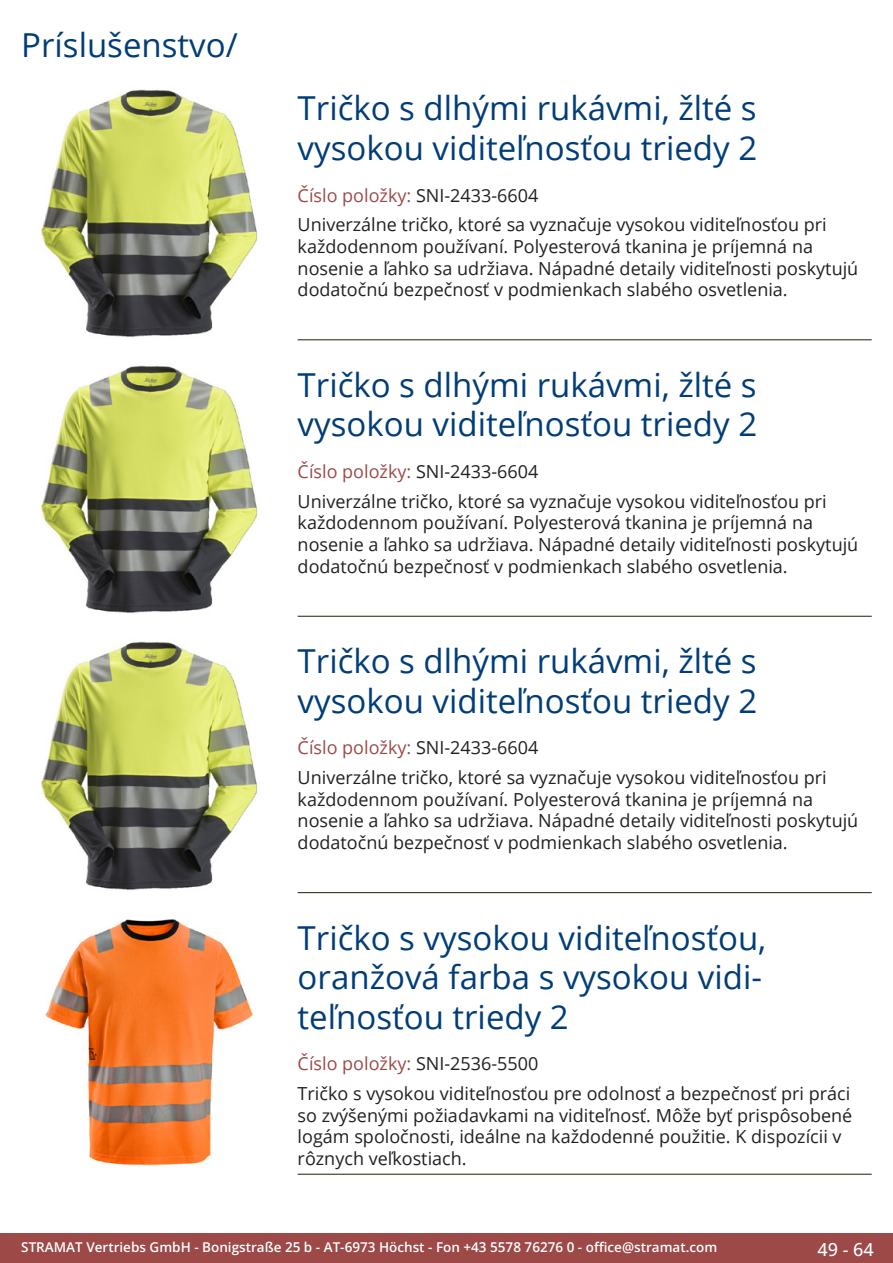
<style>
.page{position:relative;width:893px;height:1263px;background:#fff}
.page>*{position:absolute;margin:0;border:0;box-sizing:border-box;transform-origin:0 0}
.Produkttitel{font:33px/39.6px "Open Sans";color:#003d78}
.RastTitel{font:33px "Open Sans";color:#003d78}
.Beschreibung_Text{font:18px/21.6px "Open Sans";color:#231f20}
.TechDaten_Überschrif{font:18px "Open Sans";color:#9c4948}
.t1{font:500 18px "Open Sans";color:#fff}
.t2{font:600 13.5px "Open Sans";color:#fff}
.s1{color:#231f20}
</style>
<div class="page">
<div style="left:0;top:1233px;width:893px;height:30px;background:#9c4948"></div>
<hr style="left:298px;top:340px;width:574px;height:1px;background:#201d08">
<hr style="left:298px;top:616px;width:574px;height:1px;background:#201d08">
<hr style="left:298px;top:892px;width:574px;height:1px;background:#201d08">
<hr style="left:298px;top:1174px;width:574px;height:1px;background:#201d08">
<img style="left:41px;top:89px;width:217px;height:248px">
<img style="left:41px;top:365px;width:217px;height:248px">
<img style="left:41px;top:641px;width:217px;height:249px">
<img style="left:45px;top:919px;width:208px;height:247px">
<p class="RastTitel" style="left:21px;top:22px;width:218px">Príslušenstvo/</p>
<p class="Produkttitel" style="left:298px;top:88px;width:461px">Tričko s dlhými rukávmi, žlté s vysokou viditeľnosťou triedy 2</p>
<p class="TechDaten_Überschrif" style="left:298px;top:183px;width:242px">Číslo položky: <span class="s1">SNI-2433-6604</span></p>
<p class="Beschreibung_Text" style="left:298px;top:214px;width:562px">Univerzálne tričko, ktoré sa vyznačuje vysokou viditeľnosťou pri každodennom používaní. Polyesterová tkanina je príjemná na nosenie a ľahko sa udržiava. Nápadné detaily viditeľnosti poskytujú dodatočnú bezpečnosť v podmienkach slabého osvetlenia.</p>
<p class="Produkttitel" style="left:298px;top:364px;width:461px">Tričko s dlhými rukávmi, žlté s vysokou viditeľnosťou triedy 2</p>
<p class="TechDaten_Überschrif" style="left:298px;top:459px;width:242px">Číslo položky: <span class="s1">SNI-2433-6604</span></p>
<p class="Beschreibung_Text" style="left:298px;top:490px;width:562px">Univerzálne tričko, ktoré sa vyznačuje vysokou viditeľnosťou pri každodennom používaní. Polyesterová tkanina je príjemná na nosenie a ľahko sa udržiava. Nápadné detaily viditeľnosti poskytujú dodatočnú bezpečnosť v podmienkach slabého osvetlenia.</p>
<p class="Produkttitel" style="left:298px;top:640px;width:461px">Tričko s dlhými rukávmi, žlté s vysokou viditeľnosťou triedy 2</p>
<p class="TechDaten_Überschrif" style="left:298px;top:735px;width:242px">Číslo položky: <span class="s1">SNI-2433-6604</span></p>
<p class="Beschreibung_Text" style="left:298px;top:766px;width:562px">Univerzálne tričko, ktoré sa vyznačuje vysokou viditeľnosťou pri každodennom používaní. Polyesterová tkanina je príjemná na nosenie a ľahko sa udržiava. Nápadné detaily viditeľnosti poskytujú dodatočnú bezpečnosť v podmienkach slabého osvetlenia.</p>
<p class="Produkttitel" style="left:298px;top:917px;width:470px">Tričko s vysokou viditeľnosťou, oranžová farba s vysokou vidi&shy;teľnosťou triedy 2</p>
<p class="TechDaten_Überschrif" style="left:298px;top:1051px;width:242px">Číslo položky: <span class="s1">SNI-2536-5500</span></p>
<p class="Beschreibung_Text" style="left:298px;top:1082px;width:556px">Tričko s vysokou viditeľnosťou pre odolnosť a bezpečnosť pri práci so zvýšenými požiadavkami na viditeľnosť. Môže byť prispôsobené logám spoločnosti, ideálne na každodenné použitie. K dispozícii v rôznych veľkostiach.</p>
<p class="t2" style="left:21px;top:1238px;width:698px">STRAMAT Vertriebs GmbH - Bonigstraße 25 b - AT-6973 Höchst - Fon +43 5578 76276 0 - office@stramat.com</p>
<p class="t1" style="left:817px;top:1237px;width:58px">49 - 64</p>
</div>
